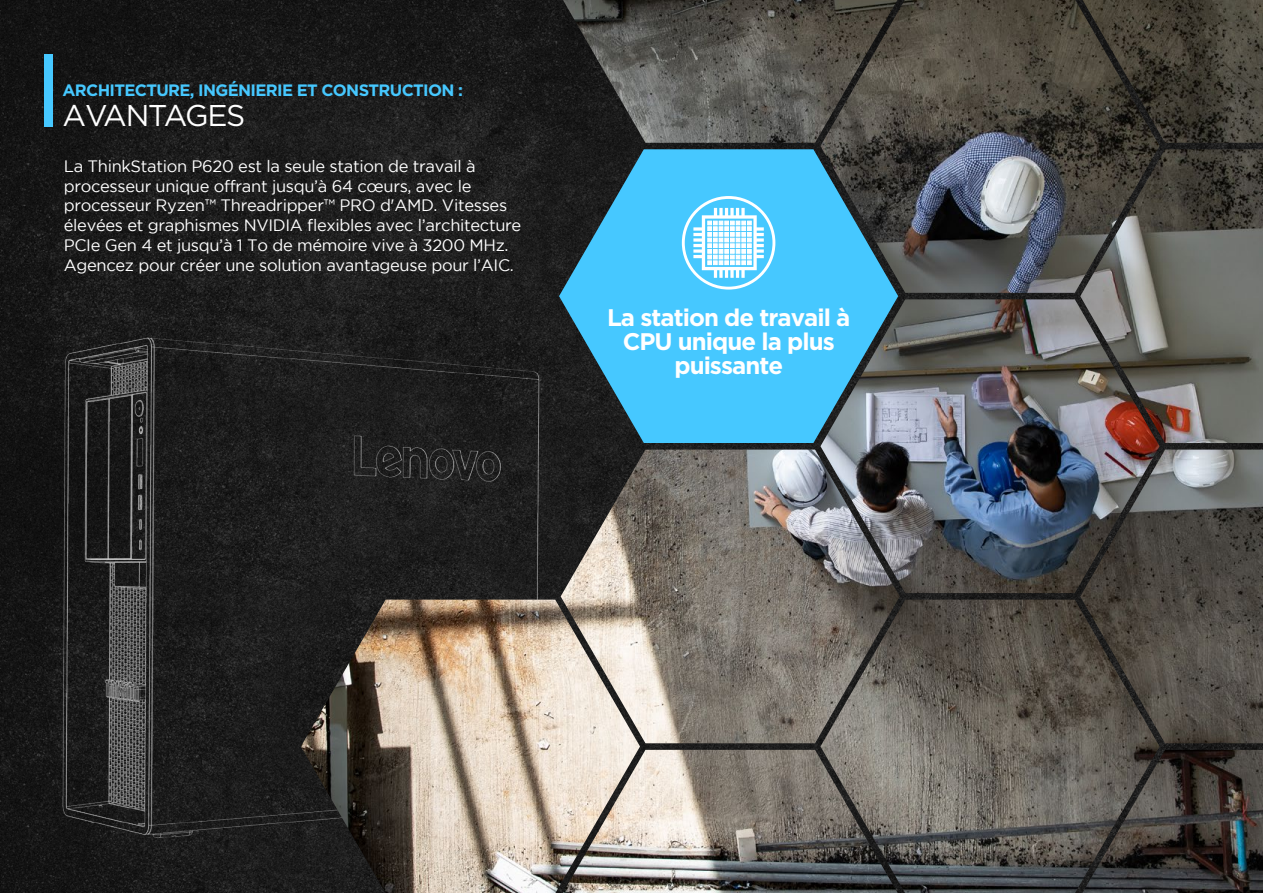
<style>
.page{position:relative;width:1263px;height:893px;background:#fff}
.page>*{position:absolute;margin:0;border:0;box-sizing:border-box;transform-origin:0 0}
.t1{font:30px "Gotham";letter-spacing:-.04em;color:#fff}
.t2{font:700 24px/24px "Gotham";letter-spacing:-.04em;color:#fff;text-align:center}
.t3{font:16.5px/20px "Gotham";letter-spacing:-.02em;color:#fff}
.t4{font:700 16.5px "Gotham";letter-spacing:-.04em;color:#46c8ff}
</style>
<div class="page">
<img style="left:0;top:0;width:301px;height:214px">
<img style="left:0;top:214px;width:301px;height:679px">
<img style="left:301px;top:0;width:962px;height:893px">
<svg style="left:559px;top:149px;width:339px;height:294px;background:#42a1c9"></svg>
<svg style="left:682px;top:196px;width:93px;height:94px"></svg>
<div style="left:45px;top:55px;width:8px;height:72px;background:#46c8ff"></div>
<p class="t4" style="left:63px;top:81px;width:402px">ARCHITECTURE, INGÉNIERIE ET CONSTRUCTION :</p>
<h1 class="t1" style="left:63px;top:96px;width:184px">AVANTAGES</h1>
<p class="t3" style="left:64px;top:156px;width:459px">La ThinkStation P620 est la seule station de travail à processeur unique offrant jusqu’à 64 cœurs, avec le processeur Ryzen™ Threadripper™ PRO d'AMD. Vitesses élevées et graphismes NVIDIA flexibles avec l’architecture PCIe Gen 4 et jusqu’à 1 To de mémoire vive à 3200 MHz.<br>Agencez pour créer une solution avantageuse pour l’AIC.</p>
<h2 class="t2" style="left:607px;top:305px;width:245px">La station de travail à<br>CPU unique la plus puissante</h2>
</div>
